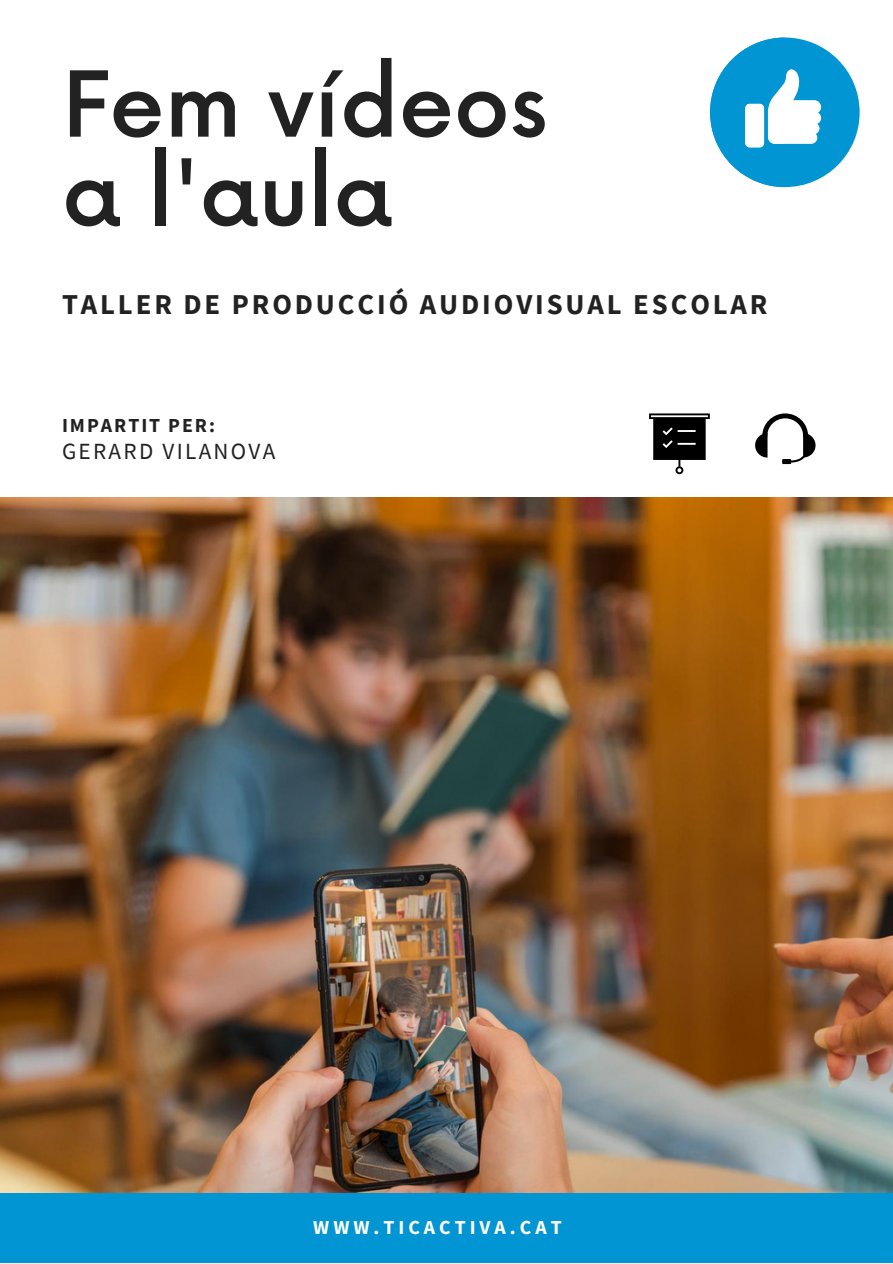
<style>
.page{position:relative;width:893px;height:1264px;background:#fff}
.page>*{position:absolute;margin:0;border:0;box-sizing:border-box;transform-origin:0 0}
.t1{font:500 88.35px/88.8px "Now";color:#222}
.t2{font:700 28.8px "Source Sans Pro";letter-spacing:.1em;color:#222}
.t3{font:23.1px "Source Sans Pro";letter-spacing:.1em;color:#222}
.t4{font:700 19.8px "Source Sans Pro";letter-spacing:.2em;color:#fff}
.t5{font:700 19.8px "Source Sans Pro";letter-spacing:.1em;color:#222}
</style>
<div class="page">
<img style="left:0;top:497px;width:892px;height:696px">
<div style="left:0;top:1193px;width:892px;height:69px;background:#0195d3"></div>
<div style="left:710px;top:38px;width:149px;height:149px;background:#0195d3;border-radius:50%"></div>
<svg style="left:710px;top:38px;width:111px;height:149px"></svg>
<div style="left:782px;top:459px;width:9px;height:5px;background:#000"></div>
<svg style="left:755px;top:413px;width:60px;height:49px"></svg>
<svg style="left:649px;top:413px;width:60px;height:61px"></svg>
<h1 class="t1" style="left:62px;top:66px;width:487px">Fem vídeos a l'aula</h1>
<p class="t2" style="left:62px;top:285px;width:707px">TALLER DE PRODUCCIÓ AUDIOVISUAL ESCOLAR</p>
<p class="t5" style="left:62px;top:412px;width:154px">IMPARTIT PER:</p>
<p class="t3" style="left:62px;top:436px;width:215px">GERARD VILANOVA</p>
<p class="t4" style="left:313px;top:1214px;width:250px">WWW.TICACTIVA.CAT</p>
</div>
